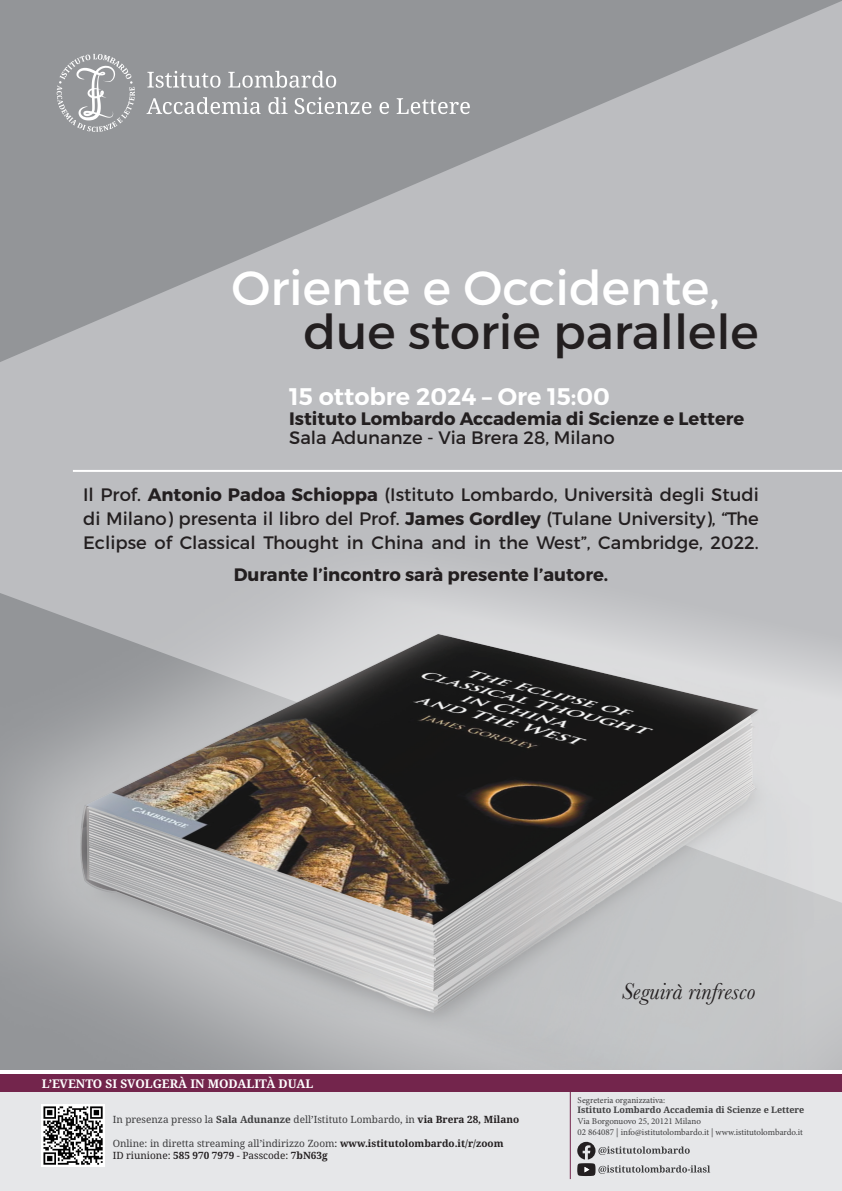
<style>
.page{position:relative;width:842px;height:1191px;background:#fff}
.page>*{position:absolute;margin:0;border:0;box-sizing:border-box;transform-origin:0 0}
.t1{font:48px "Montserrat";color:#fff}
.t2{font:48px "Montserrat";color:#231f20}
.t3{font:600 24px "Montserrat";color:#fff}
.t4{font:italic 24px "Baskerville";color:#231f20}
.t5{font:18px/24px "Montserrat";color:#231f20;text-align:justify}
.t6{font:700 18px "Montserrat";color:#231f20}
.t7{font:700 12px "Noto Serif";color:#fff}
.t8{font:700 10px/12px "Noto Serif";color:#231f20}
.t9{font:10px "Noto Serif";color:#3e3e3f}
.t10{font:9px/10.8px "Minion Pro";letter-spacing:-.005em;color:#3e3e3f}
.t11{font:700 9px "Noto Serif";color:#3e3e3f}
.s1{font-weight:700}
.s2{font-weight:700;color:#231f20}
.s3{font-weight:400;color:#3e3e3f}
.s4{font-weight:400}
</style>
<div class="page">
<svg style="left:0;top:1px;width:842px;height:544px;background:#afb0b3"></svg>
<svg style="left:57px;top:54px;width:78px;height:78px;background:#a4a6a8"></svg>
<svg style="left:147px;top:97px;width:323px;height:17px"></svg>
<svg style="left:147px;top:71px;width:189px;height:17px;background:#afb1b3"></svg>
<div style="left:0;top:1087px;width:842px;height:104px;background:#e6e7e9"></div>
<div style="left:0;top:1073px;width:842px;height:18px;background:#73254c"></div>
<hr style="left:570px;top:1087px;width:1px;height:92px;background:#73254c">
<img style="left:42px;top:1104px;width:62px;height:62px">
<svg style="left:577px;top:1141px;width:133px;height:35px"></svg>
<img style="left:0;top:545px;width:842px;height:524px">
<hr style="left:73px;top:470px;width:769px;height:2px;background:#fff">
<h1 class="t1" style="left:231px;top:259px;width:490px">Oriente e Occidente,</h1>
<h1 class="t2" style="left:303px;top:303px;width:457px">due storie parallele</h1>
<h2 class="t3" style="left:289px;top:382px;width:322px">15 ottobre 2024 – Ore 15:00</h2>
<p class="t6" style="left:289px;top:407px;width:457px">Istituto Lombardo Accademia di Scienze e Lettere</p>
<p class="t5" style="left:289px;top:426px;width:327px">Sala Adunanze - Via Brera 28, Milano</p>
<p class="t5" style="left:83px;top:482px;width:677px">Il Prof. <span class="s1">Antonio Padoa Schioppa</span> (Istituto Lombardo, Università degli Studi di Milano) presenta il libro del Prof. <span class="s1">James Gordley</span> (Tulane University), “The Eclipse of Classical Thought in China and in the West”, Cambridge, 2022.</p>
<p class="t6" style="left:234px;top:563px;width:376px">Durante l’incontro sarà presente l’autore.</p>
<p class="t7" style="left:42px;top:1075px;width:273px">L’EVENTO SI SVOLGERÀ IN MODALITÀ DUAL</p>
<p class="t9" style="left:113px;top:1112px;width:408px">In presenza presso la <span class="s1">Sala Adunanze</span> dell’Istituto Lombardo, in <span class="s2">via Brera 28, Milano</span></p>
<p class="t8" style="left:113px;top:1137px;width:392px"><span class="s3">Online: in diretta streaming all’indirizzo Zoom</span><span class="s4">:</span> www.istitutolombardo.it/r/zoom<br><span class="s4">ID riunione:</span> 585 970 7979 <span class="s4">- Passcode:</span> 7bN63g</p>
<h2 class="t4" style="left:622px;top:974px;width:135px">Seguirà rinfresco</h2>
<p class="t10" style="left:578px;top:1094px;width:89px">Segreteria organizzativa:</p>
<p class="t11" style="left:578px;top:1103px;width:228px">Istituto Lombardo Accademia di Scienze e Lettere</p>
<p class="t10" style="left:578px;top:1115px;width:227px">Via Borgonuovo 25, 20121 Milano<br>02 864087 | info@istitutolombardo.it | www.istitutolombardo.it</p>
</div>
